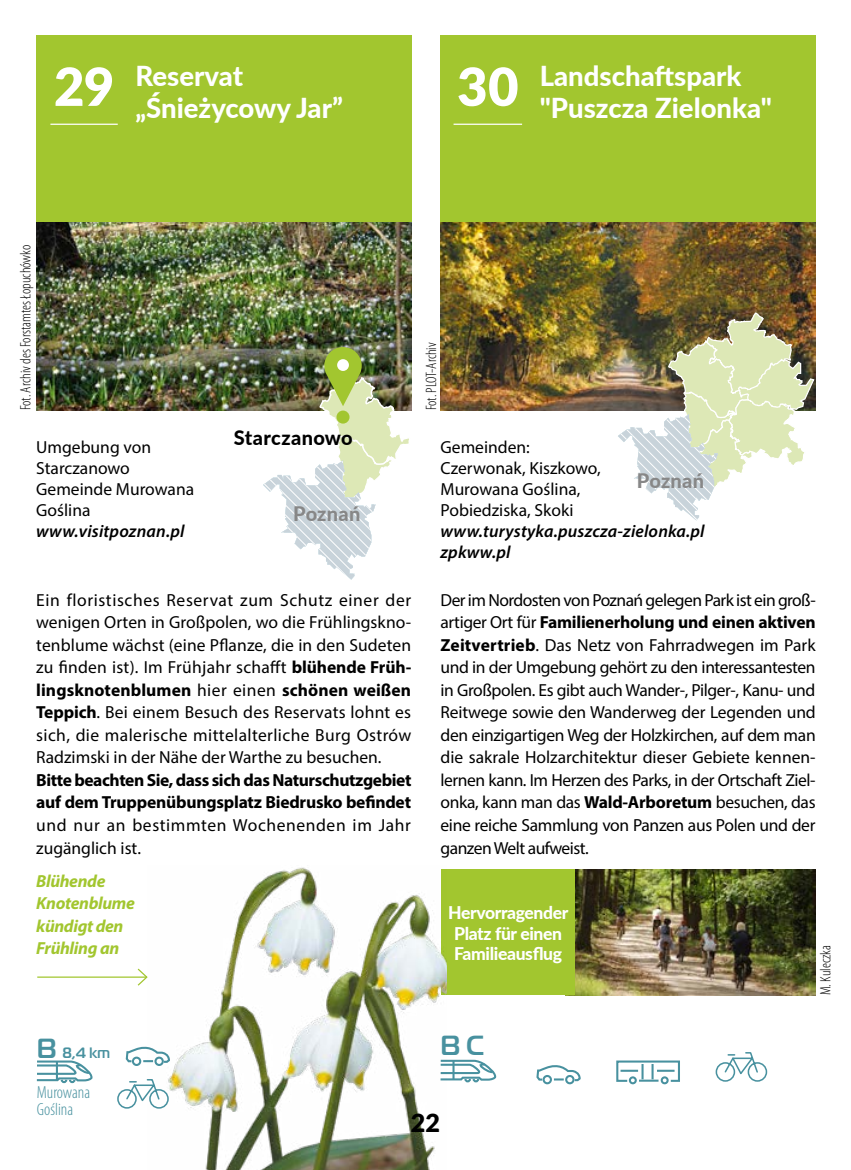
<style>
.page{position:relative;width:851px;height:1170px;background:#fff}
.page>*{position:absolute;margin:0;border:0;box-sizing:border-box;transform-origin:0 0}
.t1{font:800 27.5px/32.5px "Lato";color:#fff}
.t2{font:700 27.5px "Magistral TT";color:#48919f}
.t3{font:900 25px "Lato";color:#000}
.t4{font:800 20px "Lato";letter-spacing:.01em;color:#878787}
.t5{font:800 20px "Lato";letter-spacing:.015em;color:#000}
.t6{font:17.5px/22.5px "Myriad Pro";color:#000;text-align:justify}
.t7{font:700 17.5px/22.5px "Myriad Pro";letter-spacing:-.025em;color:#000}
.t8{font:italic 600 17.5px/21px "Myriad Pro";letter-spacing:.01em;color:#000}
.t9{font:17.5px/22.5px "Myriad Pro";letter-spacing:.035em;color:#000}
.t10{font:800 17.5px/20px "Lato";letter-spacing:-.02em;color:#fff;text-align:center}
.t11{font:italic 700 17.5px/22.5px "Myriad Pro";letter-spacing:-.02em;color:#a2c62f}
.t12{font:300 condensed 17.5px/17.5px "Myriad Pro";color:#48919f}
.t13{font:300 condensed 15px "Myriad Pro";color:#000}
.t14{font:700 15px "Magistral TT";color:#48919f}
.s1{font-weight:700}
.s2{font-size:27.5px}
</style>
<div class="page">
<div style="left:36px;top:35px;width:375px;height:375px;background:#a2c62f"></div>
<hr style="left:50px;top:124px;width:68px;height:1px;background:#fff">
<img style="left:36px;top:222px;width:375px;height:188px">
<div style="left:440px;top:35px;width:375px;height:375px;background:#a2c62f"></div>
<hr style="left:453px;top:124px;width:69px;height:1px;background:#fff">
<img style="left:440px;top:223px;width:375px;height:187px">
<svg style="left:446px;top:1059px;width:51px;height:24px"></svg>
<svg style="left:125px;top:1046px;width:23px;height:17px"></svg>
<div style="left:132px;top:1056px;width:9px;height:9px;border:2px solid #48919f;border-radius:50%"></div>
<img style="left:617px;top:311px;width:198px;height:210px">
<img style="left:575px;top:869px;width:240px;height:126px">
<div style="left:441px;top:869px;width:134px;height:126px;background:#a2c62f"></div>
<img style="left:263px;top:347px;width:149px;height:232px">
<div style="left:337px;top:359px;width:12px;height:12px;background:#fff;border-radius:50%"></div>
<hr style="left:37px;top:976px;width:110px;height:1px;background:#a2c62f">
<svg style="left:136px;top:968px;width:12px;height:18px"></svg>
<img style="left:148px;top:867px;width:298px;height:302px">
<svg style="left:36px;top:1060px;width:57px;height:24px"></svg>
<svg style="left:536px;top:1065px;width:45px;height:17px"></svg>
<div style="left:542px;top:1074px;width:10px;height:10px;border:2px solid #48919f;border-radius:50%"></div>
<div style="left:565px;top:1074px;width:9px;height:10px;border:2px solid #48919f;border-radius:50%"></div>
<div style="left:628px;top:1076px;width:8px;height:8px;border:2px solid #48919f;border-radius:50%"></div>
<div style="left:660px;top:1076px;width:8px;height:8px;border:2px solid #48919f;border-radius:50%"></div>
<svg style="left:616px;top:1060px;width:64px;height:22px"></svg>
<svg style="left:117px;top:1078px;width:52px;height:31px"></svg>
<svg style="left:715px;top:1052px;width:52px;height:30px"></svg>
<h1 class="t1" style="left:54px;top:58px;width:290px;text-indent:81px">Reservat<br><sup>29</sup> „Śnieżycowy Jar”</h1>
<h1 class="t1" style="left:457px;top:58px;width:316px;text-indent:83px">Landschaftspark<br><sup>30</sup> "Puszcza Zielonka"</h1>
<p class="t13" style="left:17px;top:410px;width:167px;rotate:-90deg">Fot. Archiv des Forstamtes Łopuchówko</p>
<p class="t13" style="left:422px;top:410px;width:69px;rotate:-90deg">Fot. PLOT-Archiv</p>
<p class="t6" style="left:36px;top:436px;width:159px;line-height:21px;text-align:left">Umgebung von<br>Starczanowo<br>Gemeinde Murowana<br>Goślina</p>
<p class="t8" style="left:36px;top:520px;width:150px">www.visitpoznan.pl</p>
<p class="t5" style="left:234px;top:422px;width:120px">Starczanowo</p>
<p class="t4" style="left:293px;top:498px;width:69px">Poznań</p>
<p class="t6" style="left:36px;top:588px;width:376px">Ein floristisches Reservat zum Schutz einer der wenigen Orten in Großpolen, wo die Frühlingskno&shy;tenblume wächst (eine Pflanze, die in den Sudeten zu finden ist). Im Frühjahr schafft <span class="s1">blühende Früh&shy;lingsknotenblumen</span> hier einen <span class="s1">schönen weißen Teppich</span>. Bei einem Besuch des Reservats lohnt es sich, die malerische mittelalterliche Burg Ostrów Radzimski in der Nähe der Warthe zu besuchen.</p>
<p class="t7" style="left:36px;top:768px;width:376px">Bitte beachten Sie, dass sich das Naturschutzgebiet auf dem Truppenübungsplatz Biedrusko befindet</p>
<p class="t9" style="left:36px;top:813px;width:376px">und nur an bestimmten Wochenenden im Jahr zugänglich ist.</p>
<p class="t11" style="left:36px;top:868px;width:100px">Blühende<br>Knotenblume kündigt den<br>Frühling an</p>
<p class="t6" style="left:440px;top:436px;width:162px;line-height:21px;text-align:left">Gemeinden:<br>Czerwonak, Kiszkowo,<br>Murowana Goślina,<br>Pobiedziska, Skoki</p>
<p class="t8" style="left:440px;top:520px;width:265px">www.turystyka.puszcza-zielonka.pl zpkww.pl</p>
<p class="t4" style="left:636px;top:466px;width:69px">Poznań</p>
<p class="t6" style="left:440px;top:588px;width:376px">Der im Nordosten von Poznań gelegen Park ist ein groß&shy;artiger Ort für <span class="s1">Familienerholung und einen aktiven Zeitvertrieb</span>. Das Netz von Fahrradwegen im Park und in der Umgebung gehört zu den interessantesten in Großpolen. Es gibt auch Wander-, Pilger-, Kanu- und Reitwege sowie den Wanderweg der Legenden und den einzigartigen Weg der Holzkirchen, auf dem man die sakrale Holzarchitektur dieser Gebiete kennen&shy;lernen kann. Im Herzen des Parks, in der Ortschaft Ziel&shy;onka, kann man das <span class="s1">Wald-Arboretum</span> besuchen, das eine reiche Sammlung von Panzen aus Polen und der ganzen Welt aufweist.</p>
<p class="t10" style="left:448px;top:902px;width:122px">Hervorragender<br>Platz für einen<br>Familieausflug</p>
<p class="t13" style="left:816px;top:995px;width:52px;rotate:-90deg">M. Kuleczka</p>
<p class="t14" style="left:37px;top:1042px;width:75px"><span class="s2">B</span> 8,4 km</p>
<h1 class="t2" style="left:440px;top:1027px;width:45px">B C</h1>
<p class="t12" style="left:37px;top:1083px;width:55px">Murowana<br>Goślina</p>
<h2 class="t3" style="left:411px;top:1103px;width:31px">22</h2>
</div>
